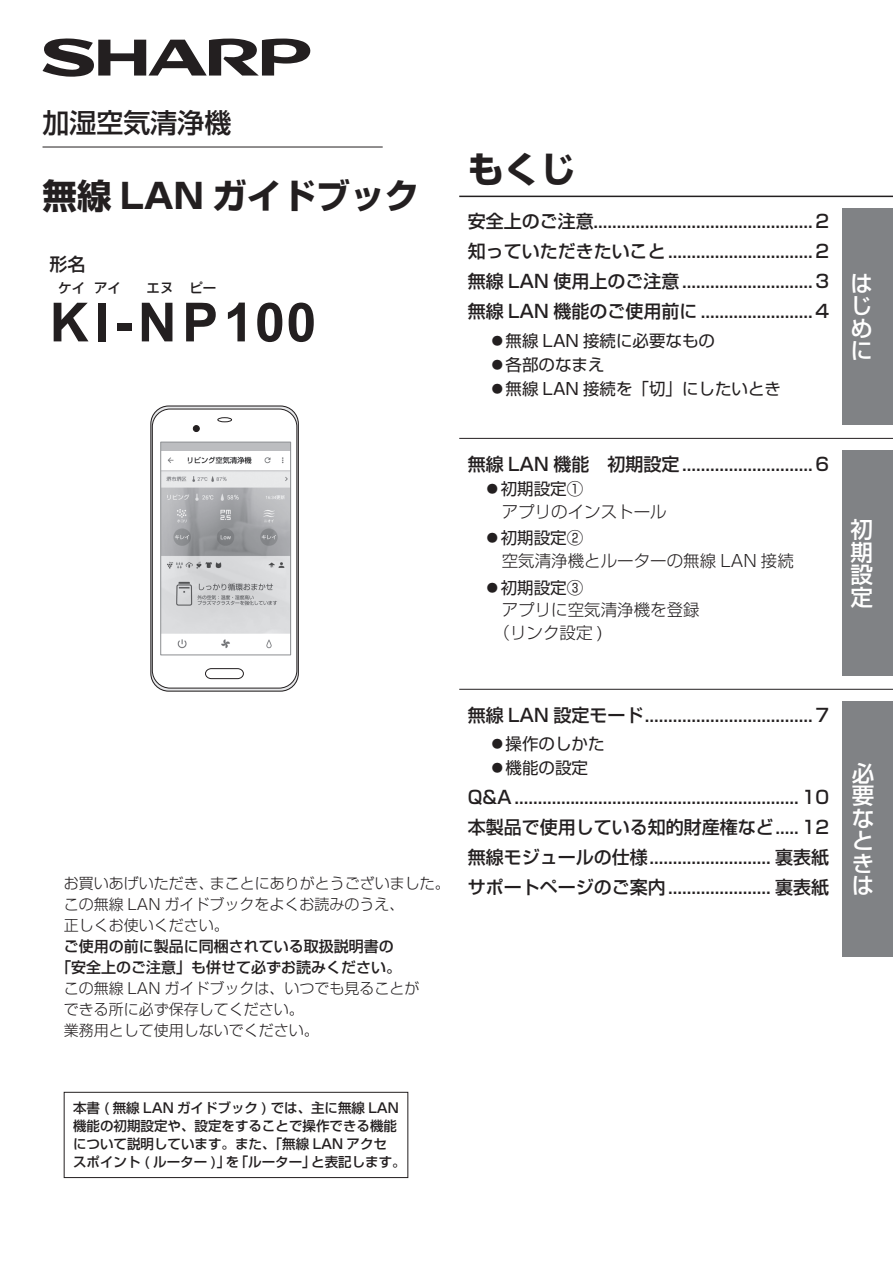
<style>
.page{position:relative;width:893px;height:1263px;background:#fff}
.page>*{position:absolute;margin:0;border:0;box-sizing:border-box;transform-origin:0 0}
.t1{font:700 54px "Arial";letter-spacing:.1em;color:#231f20}
.t2{font:700 36px "Shin Go Pro";color:#231f20}
.t3{font:700 34.5px "Shin Go Pro";color:#231f20}
.t4{font:500 27px "Shin Go Pro";color:#231f20}
.t5{font:500 22.5px/22.5px "Shin Go Pro";color:#fff;text-align:justify}
.t6{font:500 18px/30px "Shin Go Pro";color:#231f20;text-align:justify}
.t7{font:16.5px/24px "Shin Go Pro";color:#231f20}
.t8{font:300 16.5px/22.5px "Shin Go Pro";color:#231f20}
.t9{font:300 15px/21px "Shin Go Pro";color:#231f20}
.t10{font:500 15px/21px "Shin Go Pro";color:#231f20}
.t11{font:500 13.5px/18px "Shin Go Pro";color:#231f20}
</style>
<div class="page">
<svg style="left:43px;top:38px;width:268px;height:39px"></svg>
<div style="left:842px;top:451px;width:51px;height:225px;background:#808285"></div>
<div style="left:842px;top:208px;width:51px;height:217px;background:#808285"></div>
<div style="left:842px;top:702px;width:51px;height:255px;background:#808285"></div>
<hr style="left:459px;top:438px;width:434px;height:1px;background:#231f20">
<hr style="left:459px;top:689px;width:434px;height:1px;background:#231f20">
<hr style="left:459px;top:196px;width:434px;height:1px;background:#231f20">
<hr style="left:43px;top:147px;width:340px;height:1px;background:#231f20">
<div style="left:150px;top:405px;width:149px;height:287px;border:1px solid #231f20;border-radius:18px"></div>
<div style="left:152px;top:409px;width:145px;height:279px;border:1px solid #231f20;border-radius:18px"></div>
<div style="left:218px;top:417px;width:14px;height:5px;border:1px solid #231f20;border-radius:50%"></div>
<div style="left:193px;top:425px;width:7px;height:7px;border:1px solid #231f20;border-radius:50%"></div>
<svg style="left:205px;top:668px;width:39px;height:11px"></svg>
<img style="left:162px;top:456px;width:127px;height:193px">
<div style="left:161px;top:442px;width:130px;height:9px;background:#bcbdc0"></div>
<div style="left:160px;top:442px;width:131px;height:213px;border:1px solid #909295"></div>
<div style="left:64px;top:1092px;width:344px;height:86px;border:1px solid #231f20"></div>
<h3 class="t4" style="left:43px;top:100px;width:191px">加湿空気清浄機</h3>
<h3 class="t3" style="left:43px;top:168px;width:378px">無線 LAN ガイドブック</h3>
<p class="t6" style="left:50px;top:247px;width:37px">形名</p>
<h1 class="t1" style="left:50px;top:284px;width:268px">KI-NP100</h1>
<p class="t11" style="left:58px;top:278px;width:28px">ケイ</p>
<p class="t11" style="left:94px;top:278px;width:28px">アイ</p>
<p class="t11" style="left:146px;top:278px;width:28px">エヌ</p>
<p class="t11" style="left:189px;top:278px;width:28px">ピー</p>
<p class="t9" style="left:64px;top:871px;width:387px">お買いあげいただき、まことにありがとうございました。この無線 LAN ガイドブックをよくお読みのうえ、<br>正しくお使いください。</p>
<p class="t10" style="left:64px;top:934px;width:339px">ご使用の前に製品に同梱されている取扱説明書の｢安全上のご注意｣も併せて必ずお読みください。</p>
<p class="t9" style="left:64px;top:976px;width:357px">この無線 LAN ガイドブックは、いつでも見ることができる所に必ず保存してください。<br>業務用として使用しないでください。</p>
<p class="t11" style="left:73px;top:1097px;width:334px">本書 ( 無線 LAN ガイドブック ) では、主に無線 LAN機能の初期設定や、設定をすることで操作できる機能について説明しています。また、「無線 LAN アクセ<br>スポイント ( ルーター )」を「ルーター」と表記します。</p>
<h2 class="t2" style="left:468px;top:141px;width:109px">もくじ</h2>
<p class="t6" style="left:468px;top:204px;width:363px">安全上のご注意............................................... 2知っていただきたいこと ............................... 2無線 LAN 使用上のご注意 ............................ 3無線 LAN 機能のご使用前に ........................ 4</p>
<p class="t7" style="left:489px;top:327px;width:294px">◦無線 LAN 接続に必要なもの<br>◦各部のなまえ<br>◦無線 LAN 接続を「切」にしたいとき</p>
<p class="t5" style="left:850px;top:269px;width:23px">はじめに</p>
<p class="t6" style="left:468px;top:447px;width:363px">無線 LAN 機能　初期設定 ............................ 6</p>
<p class="t7" style="left:468px;top:475px;width:117px">　◦初期設定①</p>
<p class="t8" style="left:502px;top:498px;width:166px">アプリのインストール</p>
<p class="t7" style="left:468px;top:524px;width:117px">　◦初期設定②</p>
<p class="t8" style="left:502px;top:547px;width:294px">空気清浄機とルーターの無線 LAN 接続</p>
<p class="t7" style="left:468px;top:573px;width:117px">　◦初期設定③</p>
<p class="t8" style="left:493px;top:596px;width:208px;text-indent:8px">アプリに空気清浄機を登録（リンク設定 )</p>
<p class="t5" style="left:850px;top:516px;width:24px">初期設定</p>
<p class="t6" style="left:468px;top:698px;width:363px">無線 LAN 設定モード .................................... 7</p>
<p class="t7" style="left:489px;top:730px;width:117px">◦操作のしかた◦機能の設定</p>
<p class="t6" style="left:468px;top:780px;width:363px">Q&amp;A ............................................................. 10本製品で使用している知的財産権など ..... 12無線モジュールの仕様 .......................... 裏表紙サポートページのご案内 ...................... 裏表紙</p>
<p class="t5" style="left:852px;top:759px;width:23px">必要なときは</p>
</div>
